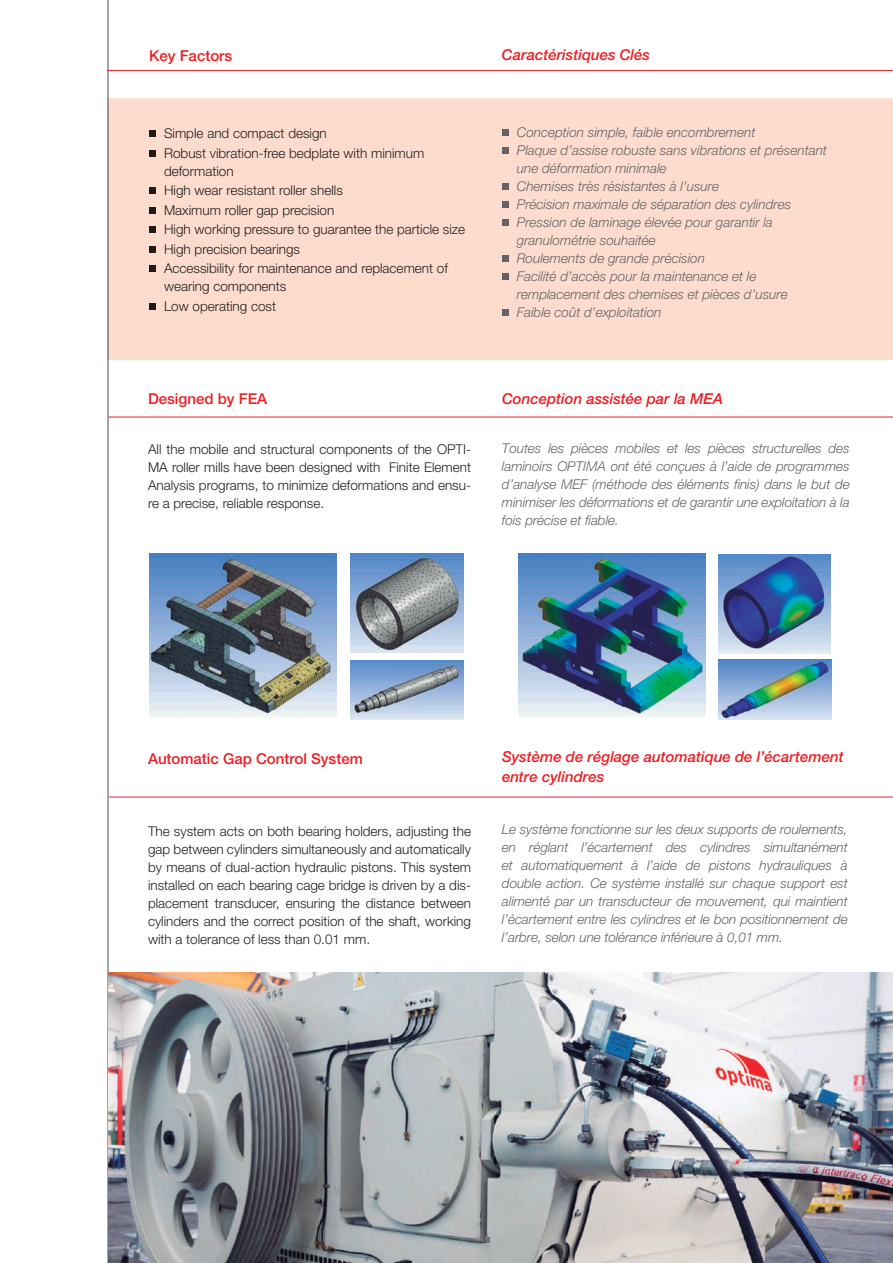
<style>
.page{position:relative;width:893px;height:1263px;background:#fff}
.page>*{position:absolute;margin:0;border:0;box-sizing:border-box;transform-origin:0 0}
.t1{font:italic 500 15px/19.5px "Helvetica Neue LT Std";color:#ee1d23}
.t2{font:500 15px "Helvetica Neue LT Std";color:#ee1d23}
.t3{font:italic 300 13.5px/18px "Helvetica Neue LT Std";color:#636366;text-align:justify}
.t4{font:300 13.5px/18px "Helvetica Neue LT Std";color:#231f20}
</style>
<div class="page">
<hr style="left:107px;top:0;width:2px;height:1263px;background:#a4a5a9">
<hr style="left:108px;top:417px;width:785px;height:1px;background:#ee1d23">
<hr style="left:109px;top:797px;width:784px;height:1px;background:#ee1d23">
<img style="left:109px;top:972px;width:784px;height:291px">
<img style="left:149px;top:554px;width:187px;height:164px">
<img style="left:351px;top:661px;width:113px;height:58px">
<img style="left:351px;top:554px;width:113px;height:99px">
<img style="left:519px;top:554px;width:187px;height:164px">
<img style="left:718px;top:659px;width:113px;height:61px">
<img style="left:719px;top:554px;width:112px;height:99px">
<div style="left:107px;top:98px;width:786px;height:262px;background:#fddcce"></div>
<svg style="left:149px;top:131px;width:6px;height:6px"></svg>
<svg style="left:149px;top:150px;width:6px;height:6px"></svg>
<svg style="left:149px;top:188px;width:6px;height:6px"></svg>
<svg style="left:149px;top:207px;width:6px;height:6px"></svg>
<svg style="left:149px;top:227px;width:6px;height:6px"></svg>
<svg style="left:149px;top:246px;width:6px;height:6px"></svg>
<svg style="left:149px;top:266px;width:6px;height:6px"></svg>
<svg style="left:149px;top:303px;width:6px;height:6px"></svg>
<svg style="left:502px;top:129px;width:6px;height:6px"></svg>
<svg style="left:502px;top:147px;width:6px;height:6px"></svg>
<svg style="left:502px;top:183px;width:6px;height:6px"></svg>
<svg style="left:502px;top:201px;width:6px;height:6px"></svg>
<svg style="left:502px;top:219px;width:6px;height:6px"></svg>
<svg style="left:502px;top:255px;width:6px;height:6px"></svg>
<svg style="left:502px;top:273px;width:6px;height:6px"></svg>
<svg style="left:502px;top:309px;width:6px;height:6px"></svg>
<hr style="left:107px;top:70px;width:786px;height:1px;background:#ee1d23">
<p class="t2" style="left:149px;top:47px;width:85px">Key Factors</p>
<p class="t1" style="left:502px;top:45px;width:150px">Caractéristiques Clés</p>
<p class="t4" style="left:164px;top:123px;width:262px;line-height:19.5px">Simple and compact design<br>Robust vibration-free bedplate with minimum</p>
<p class="t4" style="left:164px;top:161px;width:303px;line-height:19.5px">deformation<br>High wear resistant roller shells<br>Maximum roller gap precision<br>High working pressure to guarantee the particle size High precision bearings<br>Accessibility for maintenance and replacement of</p>
<p class="t4" style="left:164px;top:276px;width:124px;line-height:19.5px">wearing components<br>Low operating cost</p>
<p class="t3" style="left:517px;top:123px;width:312px;text-align:left">Conception simple, faible encombrement<br>Plaque d’assise robuste sans vibrations et présentant une déformation minimale<br>Chemises très résistantes à l’usure<br>Précision maximale de séparation des cylindres Pression de laminage élevée pour garantir la granulométrie souhaitée<br>Roulements de grande précision<br>Facilité d’accès pour la maintenance et le remplacement des chemises et pièces d’usure<br>Faible coût d’exploitation</p>
<p class="t2" style="left:148px;top:389px;width:121px">Designed by FEA</p>
<p class="t1" style="left:502px;top:388px;width:223px">Conception assistée par la MEA</p>
<p class="t4" style="left:148px;top:440px;width:325px;text-align:justify">All the mobile and structural components of the OPTI-MA roller mills have been designed with Finite Element Analysis programs, to minimize deformations and ensu&shy;re a precise, reliable response.</p>
<p class="t3" style="left:502px;top:439px;width:349px">Toutes les pièces mobiles et les pièces structurelles des laminoirs OPTIMA ont été conçues à l’aide de programmes d’analyse MEF (méthode des éléments finis) dans le but de minimiser les déformations et de garantir une exploitation à la fois précise et fiable.</p>
<p class="t2" style="left:148px;top:749px;width:216px">Automatic Gap Control System</p>
<p class="t1" style="left:502px;top:747px;width:343px">Système de réglage automatique de l’écartement entre cylindres</p>
<p class="t4" style="left:148px;top:822px;width:325px;text-align:justify">The system acts on both bearing holders, adjusting the gap between cylinders simultaneously and automatically by means of dual-action hydraulic pistons. This system installed on each bearing cage bridge is driven by a dis&shy;placement transducer, ensuring the distance between cylinders and the correct position of the shaft, working with a tolerance of less than 0.01 mm.</p>
<p class="t3" style="left:502px;top:820px;width:347px">Le système fonctionne sur les deux supports de roulements, en réglant l’écartement des cylindres simultanément et automatiquement à l’aide de pistons hydrauliques à double action. Ce système installé sur chaque support est alimenté par un transducteur de mouvement, qui maintient l’écartement entre les cylindres et le bon positionnement de l’arbre, selon une tolérance inférieure à 0,01 mm.</p>
</div>
